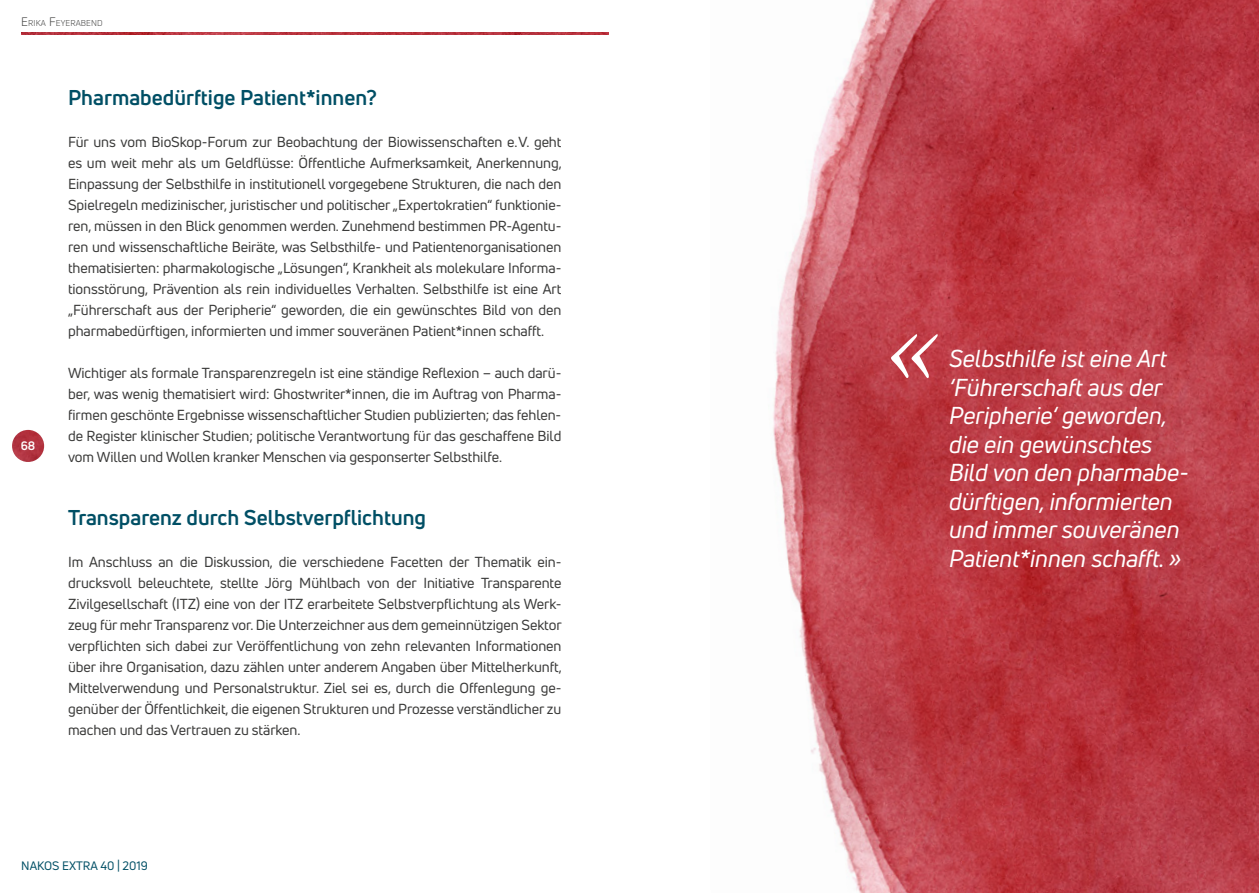
<style>
.page{position:relative;width:1259px;height:893px;background:#fff}
.page>*{position:absolute;margin:0;border:0;box-sizing:border-box;transform-origin:0 0}
.t1{font:italic 24px/28.5px "Uni Neue";color:#fff}
.t2{font:700 21px "Uni Neue";color:#004f65}
.t3{font:14.25px/21px "Uni Neue";letter-spacing:-.005em;color:#3a3a39;text-align:justify}
.t4{font:12px "Uni Neue";color:#004f65}
.t5{font:700 12px "Uni Neue";color:#fff}
.t6{font:8.4px "Uni Neue";letter-spacing:.015em;color:#3a3a39}
.s1{font-size:12px}
</style>
<div class="page">
<img style="left:21px;top:33px;width:587px;height:1px">
<img style="left:12px;top:430px;width:32px;height:32px;border-radius:16px">
<img style="left:773px;top:0;width:486px;height:893px">
<svg style="left:891px;top:334px;width:46px;height:44px"></svg>
<p class="t6" style="left:21px;top:18px;width:82px"><span class="s1">E</span>RIKA <span class="s1">F</span>EYERABEND</p>
<p class="t5" style="left:21px;top:438px;width:16px">68</p>
<h2 class="t2" style="left:68px;top:84px;width:310px">Pharmabedürftige Patient*innen?</h2>
<p class="t3" style="left:68px;top:131px;width:495px">Für uns vom BioSkop-Forum zur Beobachtung der Biowissenschaften e.V. geht es um weit mehr als um Geldflüsse: Öffentliche Aufmerksamkeit, Anerkennung, Einpassung der Selbsthilfe in institutionell vorgegebene Strukturen, die nach den Spielregeln medizinischer, juristischer und politischer „Expertokratien“ funktionie&shy;ren, müssen in den Blick genommen werden. Zunehmend bestimmen PR-Agentu&shy;ren und wissenschaftliche Beiräte, was Selbsthilfe- und Patientenorganisationen thematisierten: pharmakologische „Lösungen“, Krankheit als molekulare Informa&shy;tionsstörung, Prävention als rein individuelles Verhalten. Selbsthilfe ist eine Art „Führerschaft aus der Peripherie“ geworden, die ein gewünschtes Bild von den pharmabedürftigen, informierten und immer souveränen Patient*innen schafft.</p>
<p class="t3" style="left:68px;top:362px;width:495px">Wichtiger als formale Transparenzregeln ist eine ständige Reflexion – auch darü&shy;ber, was wenig thematisiert wird: Ghostwriter*innen, die im Auftrag von Pharma&shy;firmen geschönte Ergebnisse wissenschaftlicher Studien publizierten; das fehlen&shy;de Register klinischer Studien; politische Verantwortung für das geschaffene Bild vom Willen und Wollen kranker Menschen via gesponserter Selbsthilfe.</p>
<h2 class="t2" style="left:68px;top:504px;width:359px">Transparenz durch Selbstverpflichtung</h2>
<p class="t3" style="left:68px;top:551px;width:495px">Im Anschluss an die Diskussion, die verschiedene Facetten der Thematik ein&shy;drucksvoll beleuchtete, stellte Jörg Mühlbach von der Initiative Transparente Zivilgesellschaft (ITZ) eine von der ITZ erarbeitete Selbstverpflichtung als Werk&shy;zeug für mehr Transparenz vor. Die Unterzeichner aus dem gemeinnützigen Sektor verpflichten sich dabei zur Veröffentlichung von zehn relevanten Informationen über ihre Organisation, dazu zählen unter anderem Angaben über Mittelherkunft, Mittelverwendung und Personalstruktur. Ziel sei es, durch die Offenlegung ge&shy;genüber der Öffentlichkeit, die eigenen Strukturen und Prozesse verständlicher zu machen und das Vertrauen zu stärken.</p>
<p class="t4" style="left:21px;top:859px;width:128px">NAKOS EXTRA 40 | 2019</p>
<h1 class="t1" style="left:949px;top:344px;width:241px">Selbsthilfe ist eine Art ‘Führerschaft aus der<br>Peripherie‘ geworden, die ein gewünschtes<br>Bild von den pharmabe&shy;dürftigen, informierten und immer souveränen<br>Patient*innen schafft. »</h1>
</div>
